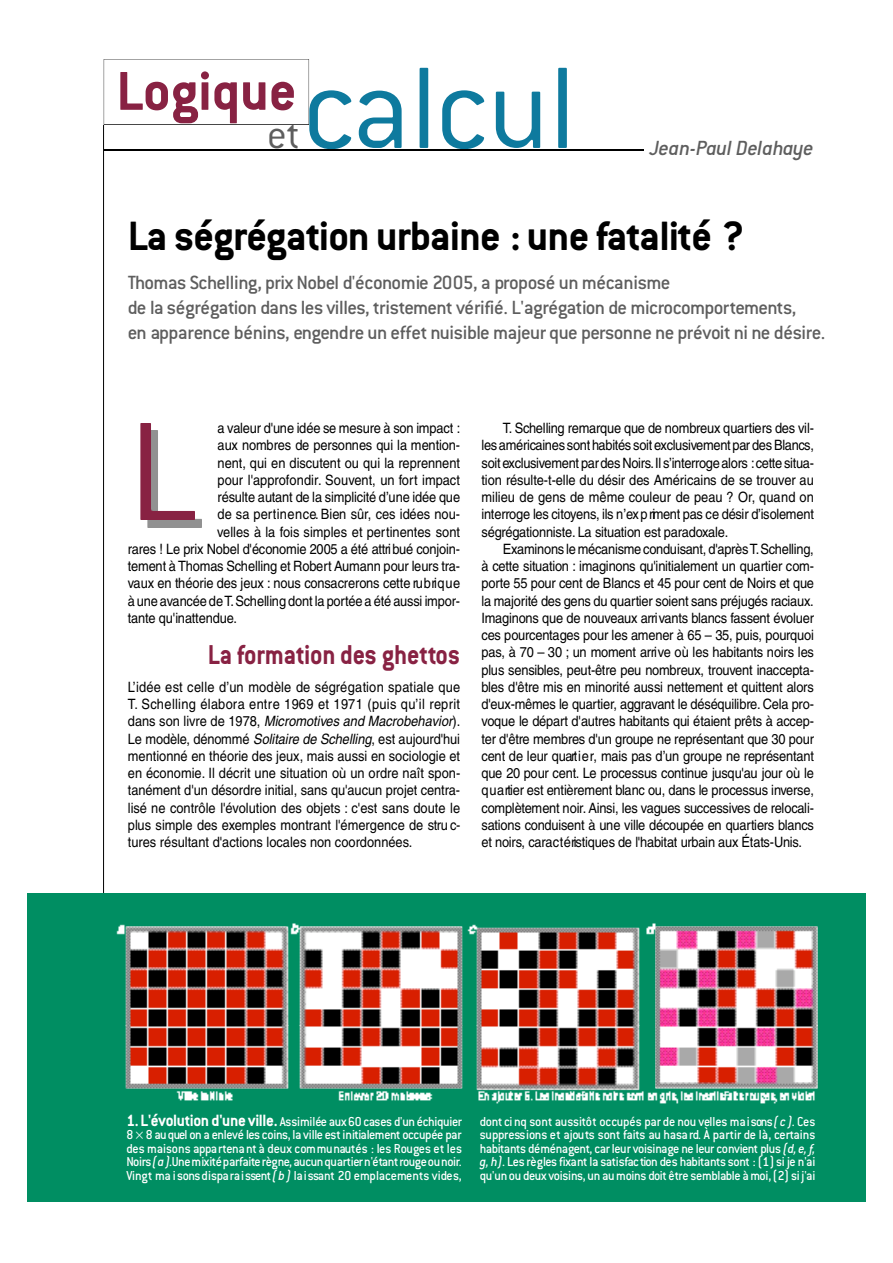
<style>
.page{position:relative;width:893px;height:1263px;background:#fff}
.page>*{position:absolute;margin:0;border:0;box-sizing:border-box;transform-origin:0 0}
.t1{font:700 60px "Conduit ITC";color:#882243}
.t2{font:700 45px "Conduit ITC";letter-spacing:-.02em;color:#000}
.t3{font:300 43.05px "Conduit ITC";color:#5e5e5e}
.t4{font:700 30px "Conduit ITC";color:#882243;scale:.9 1}
.t5{font:italic 500 22.5px "Conduit ITC";letter-spacing:-.015em;color:#5e5e5e}
.t6{font:500 21px/25.2px "Conduit ITC";letter-spacing:-.03em;color:#5e5e5e}
.t7{font:14.25px/17.2px "Helvetica";color:#000;text-align:justify;scale:.9 1}
.t8{font:500 14.25px/13.5px "Conduit ITC";letter-spacing:-.03em;color:#fff;text-align:justify;scale:.95 1}
.s1{font-weight:300;font-size:127.5px;color:#0e7a9e}
.s2{font-style:italic}
.s3{font-weight:700;font-size:18px}
</style>
<div class="page">
<hr style="left:103px;top:124px;width:1px;height:1077px;background:#000">
<div style="left:27px;top:893px;width:838px;height:308px;background:#008e62"></div>
<svg style="left:104px;top:59px;width:205px;height:66px"></svg>
<img style="left:140px;top:511px;width:62px;height:16px">
<img style="left:140px;top:423px;width:54px;height:96px">
<hr style="left:104px;top:149px;width:539px;height:1px;background:#000">
<img style="left:116px;top:923px;width:702px;height:102px">
<img style="left:125px;top:1025px;width:693px;height:79px">
<h1 class="t1" style="left:116px;top:72px;width:461px">Logique<span class="s1">calcul</span></h1>
<h3 class="t3" style="left:267px;top:120px;width:34px">et</h3>
<h3 class="t5" style="left:649px;top:141px;width:166px">Jean-Paul Delahaye</h3>
<h2 class="t2" style="left:128px;top:221px;width:618px">La ségrégation urba in e : une fa ta lit é ?</h2>
<p class="t6" style="left:128px;top:272px;width:699px">Thomas Schelling, prix Nobel d'économ ie 2005, a proposé un méca n is me<br>de la ségrégation da ns les villes, tristement vérifié. L'ag r é gation de micro comportements,<br>en appa r en ce bénins, engendre un effet nu is ible ma jeur que per son ne ne pr é voit ni ne désire.</p>
<p class="t7" style="left:217px;top:421px;width:271px">a valeur d'une idée se mesure à son impact :</p>
<p class="t7" style="left:217px;top:438px;width:271px">aux nombres de personnes qui la mention-</p>
<p class="t7" style="left:217px;top:455px;width:271px">nent, qui en discutent ou qui la reprennent</p>
<p class="t7" style="left:217px;top:473px;width:271px">pour l'approfo n d ir. S o u vent, un fo rt impact</p>
<p class="t7" style="left:217px;top:490px;width:271px">résulte autant de la simplicité d’une idée que</p>
<p class="t7" style="left:217px;top:507px;width:271px">de sa pertin e n c e. Bien sûr, ces idées nou-</p>
<p class="t7" style="left:217px;top:524px;width:271px">velles à la fois simples et pertinentes sont</p>
<p class="t7" style="left:128px;top:542px;width:371px">ra re s ! Le prix Nobel d'économie 2005 a été attri bué conjoin-</p>
<p class="t7" style="left:128px;top:559px;width:371px">tement à Thomas Schelling et Robert Aumann pour leurs tra-</p>
<p class="t7" style="left:128px;top:576px;width:371px">vaux en théorie des jeux : nous consacrerons cette ru b riq u e</p>
<p class="t7" style="left:128px;top:593px;width:371px">à une avancée deT.Schelling dont la portée a été aussi impor-</p>
<p class="t7" style="left:128px;top:611px;width:123px">tante qu'inattendue.</p>
<h3 class="t4" style="left:208px;top:645px;width:282px">La fo r ma tion des ghetto s</h3>
<p class="t7" style="left:128px;top:680px;width:371px">L’idée est celle d’un modèle de ségrégation spatiale que T. Schelling élabora entre 1969 et 1971 (puis qu’il reprit dans son livre de 1978, <span class="s2">Micromotives and Macrobehavior</span>).<br>Le modèle, dénommé <span class="s2">Solitaire de Schelling</span>, est aujourd'hui mentionné en théorie des jeux, mais aussi en sociologie et en économie. Il décrit une situation où un ordre naît spon&shy;tanément d'un désordre initial, sans qu'aucun projet centra&shy;lisé ne contrôle l'évolution des objets : c'est sans doute le plus simple des exemples montrant l'émergence de stru c&shy;tures résultant d'actions locales non coordonnées.</p>
<p class="t7" style="left:481px;top:421px;width:371px;text-indent:21px">T. Schelling remarque que de nombreux quartiers des vil&shy;lesaméricaines sont habités soit ex c lu s ivement par des Blancs, soit ex c lu s ivement pardes Noirs.Il s’interrogealors :cette situa&shy;tion résulte-t-elle du désir des Américains de se trouver au milieu de gens de même couleur de peau ? Or, quand on interroge les citoye n s, ils n’ex p riment pas ce désir d’isolement s é gré g a tio n n is te. La situation est para d ox a le.</p>
<p class="t7" style="left:481px;top:542px;width:371px;text-indent:21px">Examinons le mécanisme conduisant, d'après T.S c h e llin g , à cette situation : imaginons qu'initialement un quartier com&shy;p o rte 55 pour cent de Blancs et 45 pour cent de Noirs et que la majorité des gens du quartier soient sans préjugés ra c ia u x .<br>Imaginons que de nouveaux arri vants blancs fassent évo lu e r ces pourcentages pour les amener à 65 – 35, puis, pourquoi p a s, à 70 – 30 ; un moment arrive où les habitants noirs les plus sensible s, peut-être peu nombreux, trouvent inaccepta&shy;bles d'être mis en minorité aussi nettement et quittent alors d'eux-mêmes le quartie r, aggravant le déséquilibre. Cela pro&shy;voque le départ d'autres habitants qui étaient prêts à accep&shy;ter d'être membres d'un groupe ne représentant que 30 pour cent de leur quart i e r, mais pas d’un groupe ne représentant que 20 pour cent. Le processus continue jusqu'au jour où le q u a rtier est entièrement blanc ou, dans le processus inve rs e, complètement noir. Ainsi, les vagues successives de relocali&shy;sations conduisent à une ville découpée en quartiers bla n c s et noirs, cara c té ristiques de l'habitat urbain aux États-Unis.</p>
<p class="t8" style="left:126px;top:1117px;width:355px"><span class="s3">1.L'évolution d'une ville.</span> Assimilée aux 60 cases d'un éch iqu ier 8 8 au quel on a en levé les coins, la ville est initia lement occupée pa r des ma isons appa rtena nt à deux com mu nau t é s : les Rouges et les Noir s<span class="s2">( a )</span>.Une mixitépa rfa iterègne, aucun qua rtiern'éta ntrougeou noir.<br>Vingt ma i sons dispa ra i ssent <span class="s2">( b )</span> la i ssa nt 20 emplacements vides,</p>
<p class="t8" style="left:480px;top:1117px;width:355px">dont ci nq sont auss itôt occupés par de nou velles ma i sons <span class="s2">( c )</span>. Ces suppr ess ions et ajou ts sont fa its au hasa rd. À pa rtir de là, certa ins habita nts déménagent, car leur vois inage ne leur conv ient plus <span class="s2">( d, e, f, g, h)</span>. Les règles fixa nt la satis fac tion des habita nts sont : (1) si je n'ai qu'un ou deux vois ins, unau moins doit être sem blable à moi,(2) si j'ai</p>
</div>
